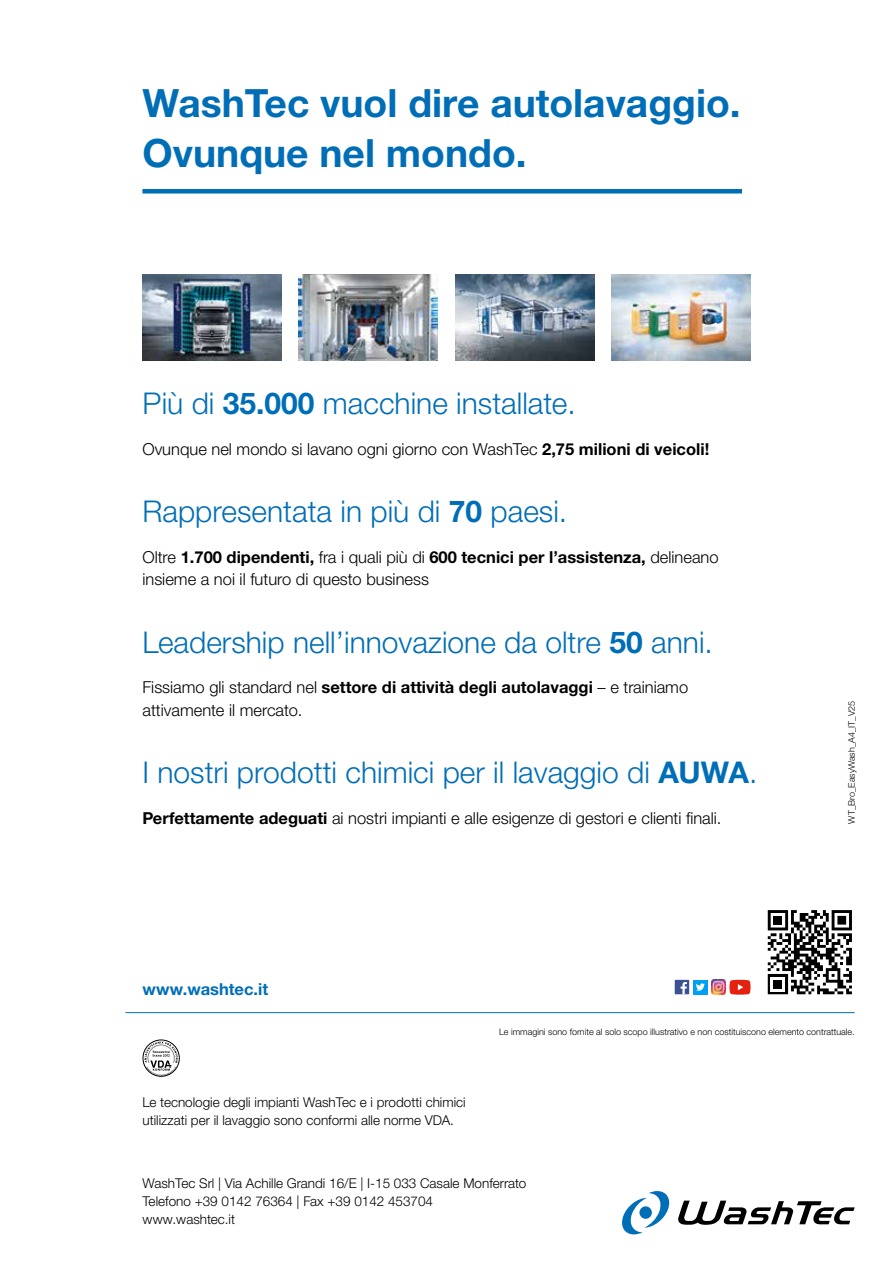
<style>
.page{position:relative;width:893px;height:1263px;background:#fff}
.page>*{position:absolute;margin:0;border:0;box-sizing:border-box;transform-origin:0 0}
.t1{font:700 39px/49.5px "Helvetica Neue LTW1 G";color:#006eb7}
.t2{font:300 30px "Helvetica Neue LTW1 G";color:#006eb7}
.t3{font:300 16.5px/22.5px "Helvetica Neue LTW1 G";color:#000}
.t4{font:700 16.5px "Helvetica Neue LTW1 G";color:#006eb7}
.t5{font:300 13.5px/18px "Helvetica Neue LTW1 G";color:#000}
.t6{font:300 9px "Helvetica Neue LTW1 G";color:#000}
.s1{font-weight:700}
</style>
<div class="page">
<div style="left:142px;top:189px;width:600px;height:5px;background:#006eb7"></div>
<img style="left:455px;top:275px;width:139px;height:85px">
<img style="left:299px;top:275px;width:139px;height:85px">
<img style="left:611px;top:275px;width:139px;height:85px">
<img style="left:142px;top:275px;width:140px;height:85px">
<div style="left:143px;top:1040px;width:36px;height:36px;border:1px solid #000;border-radius:50%"></div>
<svg style="left:144px;top:1041px;width:34px;height:35px"></svg>
<hr style="left:125px;top:1012px;width:730px;height:1px;background:#006eb7">
<svg style="left:622px;top:1191px;width:233px;height:43px"></svg>
<svg style="left:767px;top:910px;width:85px;height:85px"></svg>
<svg style="left:768px;top:910px;width:84px;height:84px"></svg>
<div style="left:675px;top:980px;width:14px;height:14px;background:#3c5194"></div>
<svg style="left:681px;top:982px;width:6px;height:12px"></svg>
<img style="left:711px;top:980px;width:15px;height:14px">
<div style="left:693px;top:980px;width:14px;height:14px;background:#009ff5"></div>
<svg style="left:696px;top:983px;width:9px;height:8px"></svg>
<svg style="left:729px;top:980px;width:21px;height:15px"></svg>
<h1 class="t1" style="left:142px;top:78px;width:600px">WashTec vuol dire autolavaggio.<br>Ovunque nel mondo.</h1>
<h2 class="t2" style="left:142px;top:385px;width:435px">Più di <span class="s1">35.000</span> macchine installate.</h2>
<p class="t3" style="left:142px;top:437px;width:568px">Ovunque nel mondo si lavano ogni giorno con WashTec <span class="s1">2,75 milioni di veicoli!</span></p>
<h2 class="t2" style="left:142px;top:493px;width:426px">Rappresentata in più di <span class="s1">70</span> paesi.</h2>
<p class="t3" style="left:142px;top:545px;width:578px">Oltre <span class="s1">1.700 dipendenti,</span> fra i quali più di <span class="s1">600 tecnici per l’assistenza,</span> delineano insieme a noi il futuro di questo business</p>
<h2 class="t2" style="left:142px;top:623px;width:572px">Leadership nell’innovazione da oltre <span class="s1">50</span> anni.</h2>
<p class="t3" style="left:142px;top:676px;width:547px">Fissiamo gli standard nel <span class="s1">settore di attività degli autolavaggi</span> – e trainiamo attivamente il mercato.</p>
<h2 class="t2" style="left:142px;top:754px;width:616px">I nostri prodotti chimici per il lavaggio di <span class="s1">AUWA</span>.</h2>
<p class="t3" style="left:142px;top:806px;width:581px"><span class="s1">Perfettamente adeguati</span> ai nostri impianti e alle esigenze di gestori e clienti finali.</p>
<p class="t4" style="left:142px;top:978px;width:127px">www.washtec.it</p>
<p class="t6" style="left:846px;top:824px;width:124px;rotate:-90deg">WT_Bro_EasyWash_A4_IT_V25</p>
<p class="t5" style="left:142px;top:1093px;width:325px">Le tecnologie degli impianti WashTec e i prodotti chimici utilizzati per il lavaggio sono conformi alle norme VDA.</p>
<p class="t6" style="left:499px;top:1026px;width:357px">Le immagini sono fornite al solo scopo illustrativo e non costituiscono elemento contrattuale.</p>
<p class="t5" style="left:142px;top:1174px;width:385px">WashTec Srl | Via Achille Grandi 16/E | I-15 033 Casale Monferrato<br>Telefono +39 0142 76364 | Fax +39 0142 453704 www.washtec.it</p>
</div>
